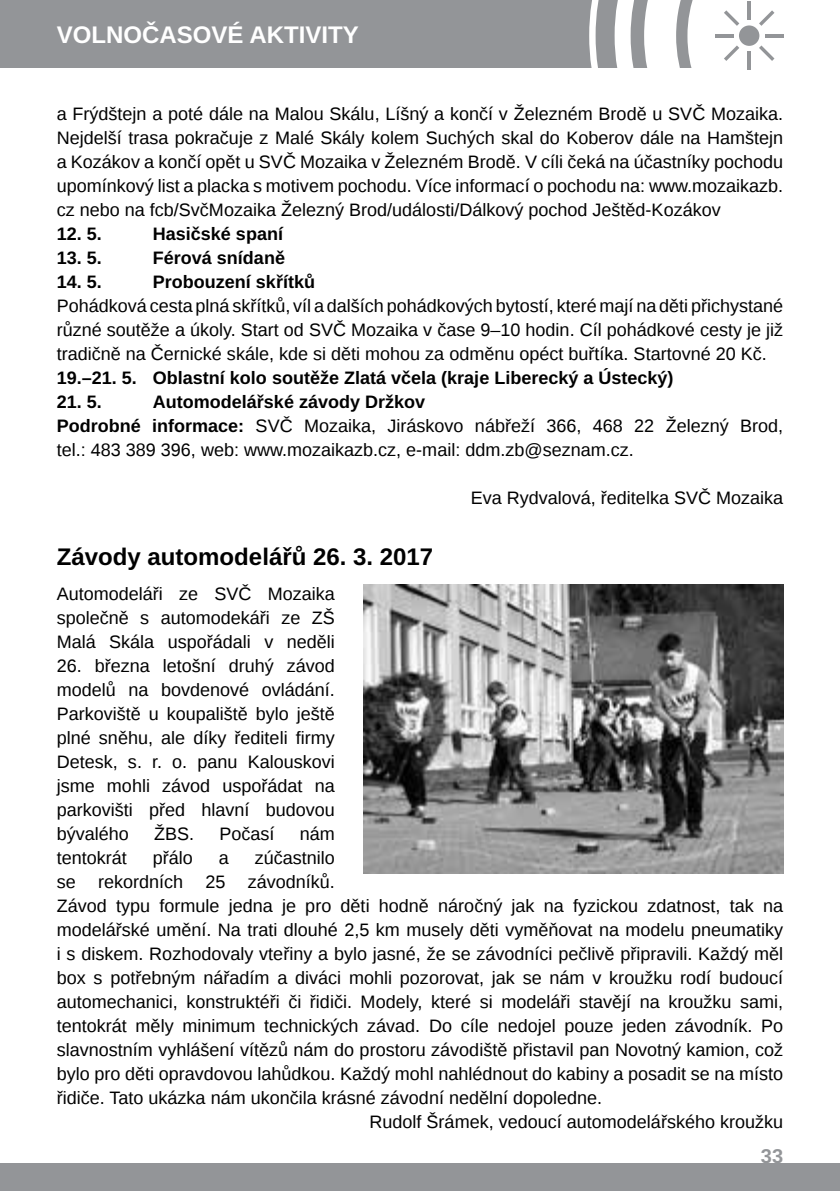
<style>
.page{position:relative;width:840px;height:1191px;background:#fff}
.page>*{position:absolute;margin:0;border:0;box-sizing:border-box;transform-origin:0 0}
.t1{font:700 24px "Liberation Sans";color:#000}
.t2{font:700 24px "Liberation Sans";color:#fff}
.t3{font:700 20px "Liberation Sans";color:#939598}
.t4{font:18px/24px "Liberation Sans";color:#000;text-align:justify}
.t5{font:700 18px "Liberation Sans";color:#000}
.s1{font-weight:700}
</style>
<div class="page">
<div style="left:0;top:1163px;width:839px;height:28px;background:#939598"></div>
<div style="left:0;top:0;width:706px;height:68px;background:#939598"></div>
<svg style="left:589px;top:0;width:195px;height:70px"></svg>
<img style="left:363px;top:584px;width:419px;height:290px">
<h1 class="t2" style="left:57px;top:18px;width:303px">volnočasové aktivity</h1>
<p class="t4" style="left:57px;top:103px;width:727px">a Frýdštejn a poté dále na Malou Skálu, Líšný a končí v Železném Brodě u SVČ Mozaika.<br>N ejdelší trasa pokračuje z Malé Skály kolem Suchých skal do Koberov dále na Hamštejn a Kozákov a končí opět u SVČ Mozaika v Železném Brodě. V cíli čeká na účastníky pochodu upomínkový list a placka s motivem pochodu. Více informací o pochodu na: www.mozaikazb. cz nebo na fcb/SvčMozaika Železný Brod/události/Dálkový pochod Ještěd-Kozákov</p>
<p class="t5" style="left:57px;top:221px;width:78px">12. 5. H</p>
<p class="t5" style="left:166px;top:221px;width:119px">asičské spaní</p>
<p class="t5" style="left:57px;top:245px;width:47px">13. 5.</p>
<p class="t5" style="left:153px;top:245px;width:134px">Férová snídaně</p>
<p class="t5" style="left:57px;top:269px;width:78px">14. 5. P</p>
<p class="t5" style="left:165px;top:269px;width:152px">robouzení skřítků</p>
<p class="t4" style="left:57px;top:294px;width:727px">Pohádková cesta plná skřítků, víl a dalších pohádkových bytostí, které mají na děti přichystané různé soutěže a úkoly. Start od SVČ Mozaika v čase 9–10 hodin. Cíl pohádkové cesty je již tradičně na Černické skále, kde si děti mohou za odměnu opéct buřtíka. Startovné 20 Kč.</p>
<p class="t5" style="left:57px;top:365px;width:618px">19.–21. 5. Oblastní kolo soutěže Zlatá včela (kraje Liberecký a Ústecký)</p>
<p class="t5" style="left:57px;top:389px;width:78px">21. 5. A</p>
<p class="t4" style="left:57px;top:390px;width:727px;text-align:left;text-indent:109px"><span class="s1">utomodelářské závody Držkov<br>Podrobné informace:</span> SVČ Mozaika, Jiráskovo nábřeží 366, 468 22 Železný Brod, tel.: 483 389 396, web: www.mozaikazb.cz, e-mail: ddm.zb@seznam.cz.</p>
<p class="t4" style="left:470px;top:486px;width:314px">Eva Rydvalová, ředitelka SVČ Mozaika</p>
<h1 class="t1" style="left:57px;top:540px;width:378px">Závody automodelářů 26. 3. 2017</h1>
<p class="t4" style="left:57px;top:583px;width:279px">Automodeláři ze SVČ Mozaika společně s automodekáři ze ZŠ Malá Skála uspořádali v neděli</p>
<p class="t4" style="left:57px;top:655px;width:279px">26. března letošní druhý závod modelů na bovdenové ovládání.<br>Parkoviště u koupaliště bylo ještě plné sněhu, ale díky řediteli firmy Detesk, s. r. o. panu Kalouskovi jsme mohli závod uspořádat na parkovišti před hlavní budovou bývalého</p>
<p class="t4" style="left:154px;top:822px;width:13px">ŽBS</p>
<p class="t4" style="left:189px;top:822px;width:7px">.</p>
<p class="t4" style="left:219px;top:822px;width:57px">Počasí</p>
<p class="t4" style="left:299px;top:822px;width:37px">nám</p>
<p class="t4" style="left:57px;top:846px;width:72px">tentokrát</p>
<p class="t4" style="left:153px;top:846px;width:42px">přálo</p>
<p class="t4" style="left:219px;top:846px;width:12px">a</p>
<p class="t4" style="left:254px;top:846px;width:82px">zúčastnilo</p>
<p class="t4" style="left:57px;top:870px;width:279px">se rekordních 25 závodníků.</p>
<p class="t4" style="left:57px;top:894px;width:727px">Závod typu formule jedna je pro děti hodně náročný jak na fyzickou zdatnost, tak na</p>
<p class="t4" style="left:57px;top:918px;width:727px">modelářské umění. Na trati dlouhé 2,5 km musely děti vyměňovat na modelu pneumatiky</p>
<p class="t4" style="left:57px;top:942px;width:727px">i s diskem. Rozhodovaly vteřiny a bylo jasné, že se závodníci pečlivě připravili. Každý měl</p>
<p class="t4" style="left:57px;top:966px;width:727px">box s potřebným nářadím a diváci mohli pozorovat, jak se nám v kroužku rodí budoucí</p>
<p class="t4" style="left:57px;top:990px;width:727px">automechanici, konstruktéři či řidiči. Modely, které si modeláři stavějí na kroužku sami,</p>
<p class="t4" style="left:57px;top:1014px;width:727px">tentokrát měly minimum technických závad. Do cíle nedojel pouze jeden závodník. Po</p>
<p class="t4" style="left:57px;top:1038px;width:727px">slavnostním vyhlášení vítězů nám do prostoru závodiště přistavil pan N ovotný kamion, což</p>
<p class="t4" style="left:57px;top:1062px;width:727px">bylo pro děti opravdovou lahůdkou. Každý mohl nahlédnout do kabiny a posadit se na místo</p>
<p class="t4" style="left:57px;top:1086px;width:546px">řidiče. Tato ukázka nám ukončila krásné závodní nedělní dopoledne.</p>
<p class="t4" style="left:369px;top:1110px;width:415px">Rudolf Šrámek, vedoucí automodelářského kroužku</p>
<p class="t3" style="left:760px;top:1142px;width:24px">33</p>
</div>
